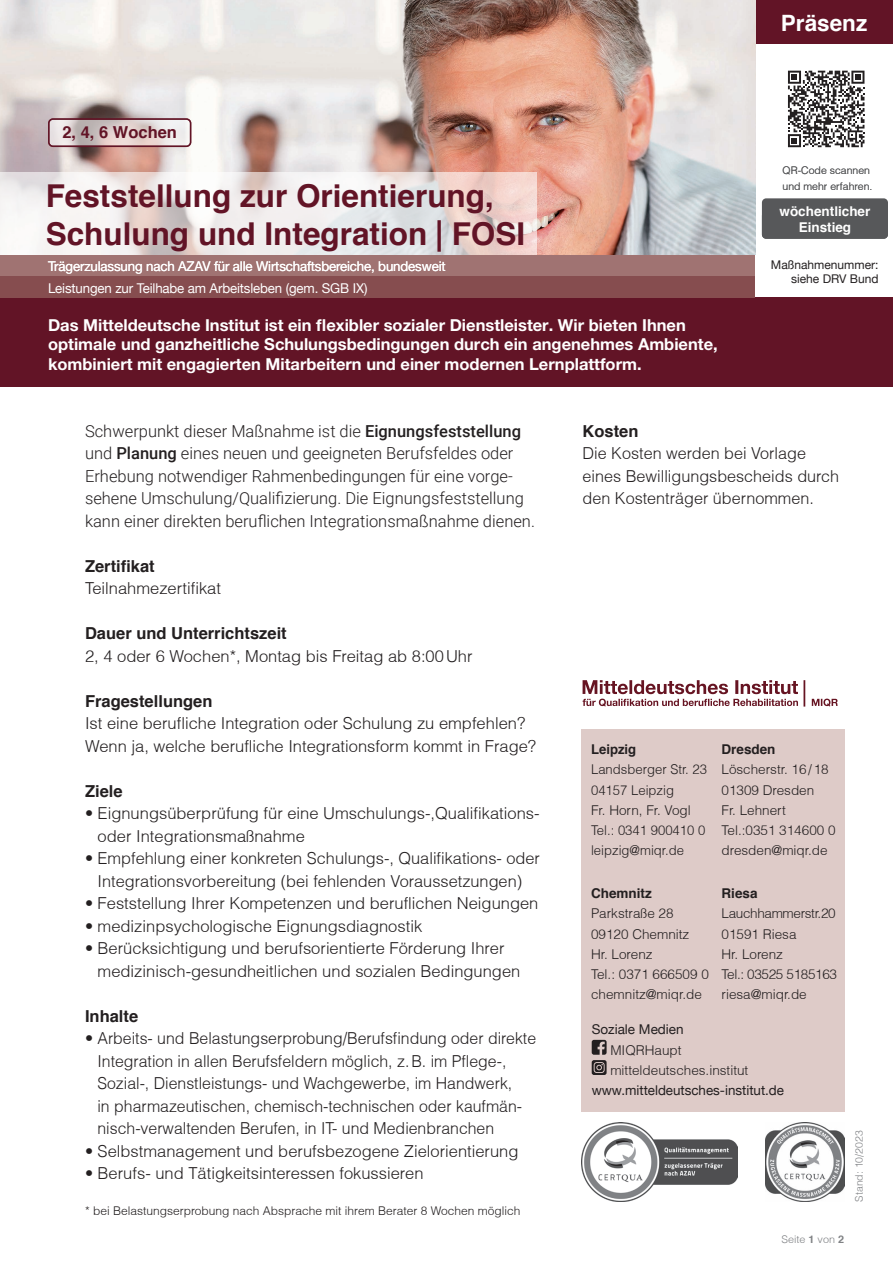
<style>
.page{position:relative;width:893px;height:1263px;background:#fff}
.page>*{position:absolute;margin:0;border:0;box-sizing:border-box;transform-origin:0 0}
.Einf__Abs{font:700 31.5px "Helvetica";color:#621426}
.t1{font:700 22.5px "Helvetica";color:#fff}
.Einf__Abs-2{font:300 16.5px/22.5px "Helvetica";color:#231f20}
.t2{font:300 16.5px/22.5px "Roboto";color:#231f20}
.Einf__Abs-3{font:300 16.5px/22.5px "Helvetica";color:#231f20;scale:.96 1}
.t3{font:700 16.5px/19.8px "Helvetica Neue";color:#fff}
.Einf__Abs-4{font:700 16.5px "Helvetica";color:#231f20}
.Einf__Abs-5{font:700 16.5px "Helvetica";color:#621426}
.t4{font:300 13.5px/20.2px "Helvetica";color:#231f20}
.t5{font:13.5px "Helvetica Neue";letter-spacing:-.01em;color:#fff}
.t6{font:300 13.5px/20.2px "Helvetica";letter-spacing:-.025em;color:#231f20}
.t7{font:13.5px "Helvetica Neue";color:#231f20}
.Einf__Abs-6{font:700 13.5px/16.2px "Helvetica";color:#fff;text-align:center}
.t8{font:700 13.5px "Helvetica";color:#231f20}
.t9{font:300 12px "Helvetica";color:#231f20}
.Einf__Abs-7{font:12px "Helvetica Neue";color:#231f20}
.t10{font:300 10.5px/15.8px "Helvetica";color:#57585a}
.Einf__Abs-8{font:300 10.5px "Helvetica";color:#808285}
.s1{font-family:"Helvetica Neue"}
.s2{font-weight:500}
.s3{font-size:16.2px}
.s4{font-weight:700}
</style>
<div class="page">
<div style="left:0;top:297px;width:893px;height:90px;background:#621426"></div>
<div style="left:0;top:255px;width:755px;height:21px;background:#a07372"></div>
<div style="left:0;top:276px;width:755px;height:21px;background:#864d4f"></div>
<img style="left:581px;top:1122px;width:157px;height:80px">
<img style="left:765px;top:1122px;width:80px;height:80px">
<div style="left:762px;top:198px;width:126px;height:41px;background:#57585a;border-radius:4px"></div>
<div style="left:755px;top:0;width:138px;height:44px;background:#621426"></div>
<img style="left:0;top:0;width:755px;height:255px">
<svg style="left:0;top:172px;width:537px;height:83px"></svg>
<svg style="left:49px;top:119px;width:142px;height:27px;background:#ded4d2"></svg>
<div style="left:48px;top:118px;width:143px;height:29px;border:2px solid #621426;border-radius:4px"></div>
<svg style="left:788px;top:71px;width:76px;height:76px"></svg>
<div style="left:581px;top:729px;width:264px;height:383px;background:#decbc8"></div>
<svg style="left:583px;top:680px;width:255px;height:26px"></svg>
<hr style="left:803px;top:680px;width:2px;height:27px;background:#661422">
<svg style="left:592px;top:1040px;width:15px;height:35px"></svg>
<p class="Einf__Abs-5" style="left:62px;top:122px;width:116px">2, 4, 6 Wochen</p>
<p class="Einf__Abs" style="left:46px;top:176px;width:450px">Feststellung zur Orientierung,</p>
<p class="Einf__Abs" style="left:46px;top:214px;width:481px">Schulung und Integration <span class="s1">|</span> FOSI</p>
<p class="t5" style="left:48px;top:258px;width:399px">Trägerzulassung nach AZAV für alle Wirtschaftsbereiche, bundesweit</p>
<p class="t5" style="left:48px;top:280px;width:321px">Leistungen zur Teilhabe am Arbeitsleben (gem. SGB IX)</p>
<p class="t3" style="left:48px;top:314px;width:671px">Das Mitteldeutsche Institut ist ein flexibler sozialer Dienstleister. Wir bieten Ihnen optimale und ganzheitliche Schulungsbedingungen durch ein angenehmes Ambiente, kombiniert mit engagierten Mitarbeitern und einer modernen Lernplattform.</p>
<h2 class="t1" style="left:781px;top:8px;width:88px">Präsenz</h2>
<p class="t10" style="left:782px;top:162px;width:91px">QR-Code scannen und mehr erfahren.</p>
<p class="Einf__Abs-6" style="left:779px;top:202px;width:92px">wöchentlicher<br>Einstieg</p>
<p class="Einf__Abs-6" style="left:772px;top:217px;width:107px">stetiger Einstieg</p>
<p class="Einf__Abs-7" style="left:771px;top:258px;width:109px">Maßnahmenummer:</p>
<p class="Einf__Abs-7" style="left:791px;top:271px;width:89px">siehe DRV Bund</p>
<p class="t2" style="left:85px;top:419px;width:451px">Schwerpunkt dieser Maßnahme ist die <span class="s2">Eignungsfeststellung </span>und <span class="s2">Planung</span> eines neuen und geeigneten Berufsfeldes oder Erhebung notwendiger Rahmenbedingungen für eine vorge&shy;sehene Umschulung/Qualifizierung. Die Eignungsfeststellung kann einer direkten beruflichen Integrationsmaßnahme dienen.</p>
<p class="Einf__Abs-4" style="left:85px;top:555px;width:71px">Zertifikat</p>
<p class="Einf__Abs-2" style="left:85px;top:577px;width:138px">Teilnahmezertifikat</p>
<p class="Einf__Abs-4" style="left:85px;top:623px;width:203px">Dauer und Unterrichtszeit</p>
<p class="Einf__Abs-2" style="left:85px;top:644px;width:389px">2, 4 oder 6 Wochen*, Montag bis Freitag ab 8:00Uhr</p>
<p class="Einf__Abs-4" style="left:85px;top:690px;width:129px">Fragestellungen</p>
<p class="Einf__Abs-2" style="left:85px;top:712px;width:442px">Ist eine berufliche Integration oder Schulung zu empfehlen?</p>
<p class="Einf__Abs-2" style="left:85px;top:734px;width:453px">Wenn ja, welche berufliche Integrationsform kommt in Frage?</p>
<p class="Einf__Abs-4" style="left:85px;top:780px;width:39px">Ziele</p>
<p class="Einf__Abs-2" style="left:98px;top:802px;width:443px;text-indent:-13px"><span class="s3">•</span> Eignungsüberprüfung für eine Umschulungs-,Qualifikations&shy;oder Integrationsmaßnahme</p>
<p class="Einf__Abs-2" style="left:85px;top:847px;width:456px;text-align:center"><span class="s3">•</span> Empfehlung einer konkreten Schulungs-, Qualifikations- oder<br>Integrationsvorbereitung (bei fehlenden Voraussetzungen)</p>
<p class="Einf__Abs-2" style="left:85px;top:892px;width:455px"><span class="s3">•</span> Feststellung Ihrer Kompetenzen und beruflichen Neigungen</p>
<p class="Einf__Abs-2" style="left:85px;top:914px;width:339px"><span class="s3">•</span> medizinpsychologische Eignungsdiagnostik</p>
<p class="Einf__Abs-2" style="left:98px;top:937px;width:424px;text-indent:-13px"><span class="s3">•</span> Berücksichtigung und berufsorientierte Förderung Ihrer medizinisch-gesundheitlichen und sozialen Bedingungen</p>
<p class="Einf__Abs-4" style="left:85px;top:1005px;width:55px">Inhalte</p>
<p class="Einf__Abs-3" style="left:97px;top:1027px;width:458px;text-indent:-12px"><span class="s3">•</span> Arbeits- und Belastungserprobung/Berufsfindung oder direkte Integration in allen Berufsfeldern möglich, z.B. im Pflege-, Sozial-, Dienstleistungs- und Wachgewerbe, im Handwerk,<br>in pharmazeutischen, chemisch-technischen oder kaufmän&shy;nisch-verwaltenden Berufen, in IT- und Medienbranchen</p>
<p class="Einf__Abs-2" style="left:85px;top:1139px;width:435px"><span class="s3">•</span> Selbstmanagement und berufsbezogene Zielorientierung</p>
<p class="Einf__Abs-2" style="left:85px;top:1162px;width:340px"><span class="s3">•</span> Berufs- und Tätigkeitsinteressen fokussieren</p>
<p class="t9" style="left:85px;top:1203px;width:437px">* bei Belastungserprobung nach Absprache mit ihrem Berater 8 Wochen möglich</p>
<p class="Einf__Abs-4" style="left:583px;top:420px;width:57px">Kosten</p>
<p class="Einf__Abs-2" style="left:583px;top:442px;width:258px">Die Kosten werden bei Vorlage eines Bewilligungsbescheids durch den Kostenträger übernommen.</p>
<p class="t8" style="left:591px;top:741px;width:47px">Leipzig</p>
<p class="t4" style="left:591px;top:759px;width:117px">Landsberger Str. 23<br>04157 Leipzig<br>Fr. Horn, Fr. Vogl<br>Tel.: 0341 900410 0 leipzig@miqr.de</p>
<p class="t8" style="left:591px;top:885px;width:62px">Chemnitz</p>
<p class="t4" style="left:591px;top:903px;width:119px">Parkstraße 28<br>09120 Chemnitz<br>Hr. Lorenz<br>Tel.: 0371 666509 0 chemnitz@miqr.de</p>
<p class="t8" style="left:721px;top:741px;width:56px">Dresden</p>
<p class="t4" style="left:721px;top:759px;width:116px">Löscherstr. 16/18<br>01309 Dresden<br>Fr. Lehnert<br>Tel.:0351 314600 0 dresden@miqr.de</p>
<p class="t8" style="left:721px;top:885px;width:38px">Riesa</p>
<p class="t6" style="left:721px;top:903px;width:117px">Lauchhammerstr.20<br>01591 Riesa<br>Hr. Lorenz<br>Tel.: 03525 5185163 riesa@miqr.de</p>
<p class="t7" style="left:592px;top:1022px;width:93px">Soziale Medien</p>
<p class="t4" style="left:610px;top:1040px;width:140px">MIQRHaupt mitteldeutsches.institut</p>
<p class="t7" style="left:592px;top:1082px;width:194px">www.mitteldeutsches-institut.de</p>
<p class="Einf__Abs-8" style="left:853px;top:1202px;width:73px;rotate:-90deg">Stand: 10/2023</p>
<p class="Einf__Abs-8" style="left:781px;top:1232px;width:64px">Seite <span class="s4">1</span> von <span class="s4">2</span></p>
</div>
